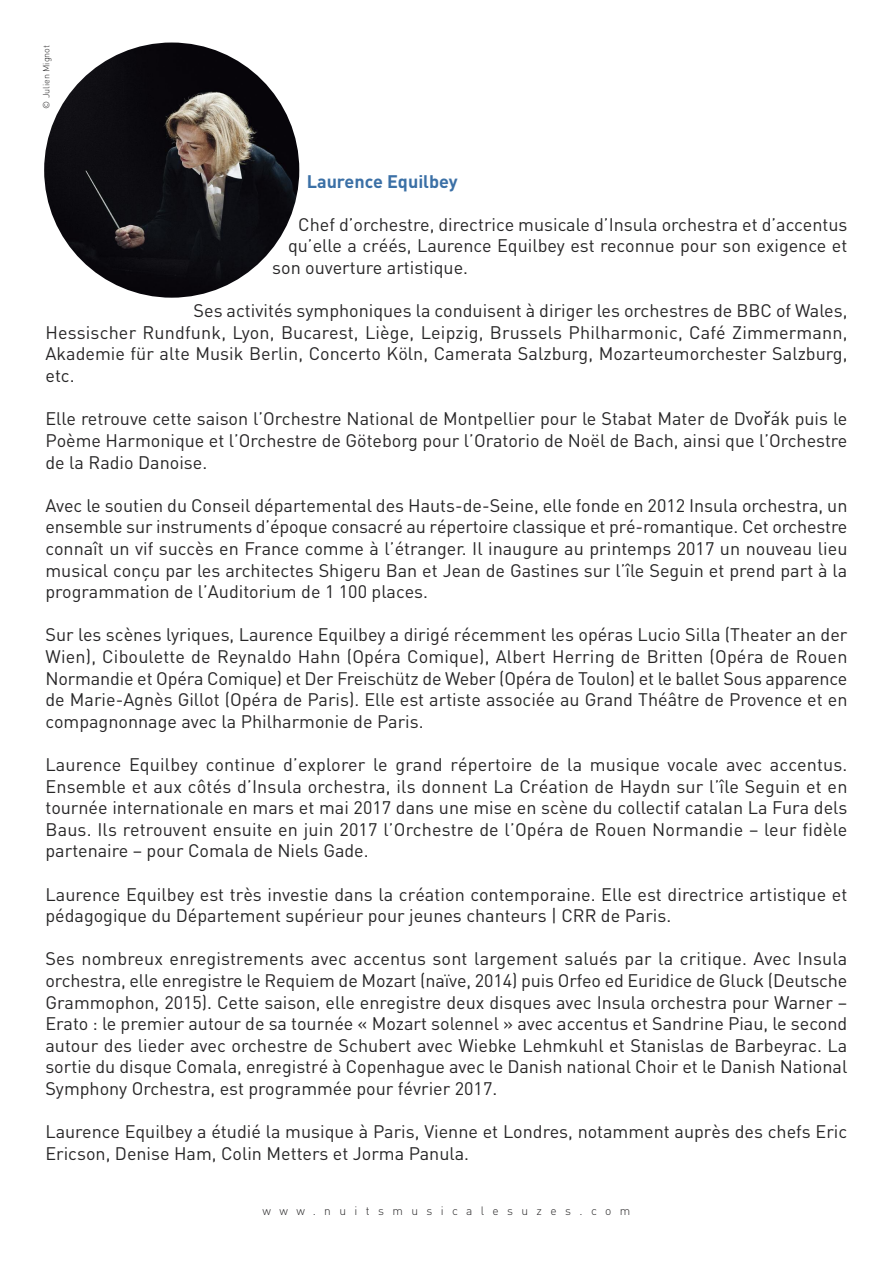
<style>
.page{position:relative;width:893px;height:1263px;background:#fff}
.page>*{position:absolute;margin:0;border:0;box-sizing:border-box;transform-origin:0 0}
.t1{font:18px/21.6px "DIN";color:#272627;text-align:justify}
.t2{font:700 18px "DIN";color:#3b70a6}
.t3{font:300 12px "DIN";letter-spacing:.7em;color:#272627}
.t4{font:300 9px "DIN";color:#272627}
.s1{font-family:"Lucida Grande"}
</style>
<div class="page">
<img style="left:44px;top:43px;width:255px;height:255px;border-radius:128px">
<p class="t4" style="left:41px;top:109px;width:65px;rotate:-90deg">© Julien Mignot</p>
<p class="t2" style="left:307px;top:171px;width:153px">Laurence Equilbey</p>
<p class="t1" style="left:298px;top:214px;width:551px">Chef d’orchestre, directrice musicale d’Insula orchestra et d’accentus</p>
<p class="t1" style="left:288px;top:235px;width:561px">qu’elle a créés, Laurence Equilbey est reconnue pour son exigence et</p>
<p class="t1" style="left:272px;top:257px;width:197px">son ouverture artistique.</p>
<p class="t1" style="left:46px;top:300px;width:803px;text-indent:148px">Ses activités symphoniques la conduisent à diriger les orchestres de BBC of Wales, Hessischer Rundfunk, Lyon, Bucarest, Liège, Leipzig, Brussels Philharmonic, Café Zimmermann, Akademie für alte Musik Berlin, Concerto Köln, Camerata Salzburg, Mozarteumorchester Salzburg, etc.</p>
<p class="t1" style="left:46px;top:408px;width:803px">Elle retrouve cette saison l’Orchestre National de Montpellier pour le Stabat Mater de Dvo<span class="s1">ř</span>ák puis le Poème Harmonique et l’Orchestre de Göteborg pour l’Oratorio de Noël de Bach, ainsi que l’Orchestre de la Radio Danoise.</p>
<p class="t1" style="left:46px;top:495px;width:803px">Avec le soutien du Conseil départemental des Hauts-de-Seine, elle fonde en 2012 Insula orchestra, un ensemble sur instruments d’époque consacré au répertoire classique et pré-romantique. Cet orchestre connaît un vif succès en France comme à l’étranger. Il inaugure au printemps 2017 un nouveau lieu musical conçu par les architectes Shigeru Ban et Jean de Gastines sur l’île Seguin et prend part à la programmation de l’Auditorium de 1 100 places.</p>
<p class="t1" style="left:46px;top:624px;width:803px">Sur les scènes lyriques, Laurence Equilbey a dirigé récemment les opéras Lucio Silla (Theater an der Wien), Ciboulette de Reynaldo Hahn (Opéra Comique), Albert Herring de Britten (Opéra de Rouen Normandie et Opéra Comique) et Der Freischütz de Weber (Opéra de Toulon) et le ballet Sous apparence de Marie-Agnès Gillot (Opéra de Paris). Elle est artiste associée au Grand Théâtre de Provence et en compagnonnage avec la Philharmonie de Paris.</p>
<p class="t1" style="left:46px;top:754px;width:803px">Laurence Equilbey continue d’explorer le grand répertoire de la musique vocale avec accentus.<br>Ensemble et aux côtés d’Insula orchestra, ils donnent La Création de Haydn sur l’île Seguin et en tournée internationale en mars et mai 2017 dans une mise en scène du collectif catalan La Fura dels Baus. Ils retrouvent ensuite en juin 2017 l’Orchestre de l’Opéra de Rouen Normandie – leur fidèle partenaire – pour Comala de Niels Gade.</p>
<p class="t1" style="left:45px;top:883px;width:803px">Laurence Equilbey est très investie dans la création contemporaine. Elle est directrice artistique et pédagogique du Département supérieur pour jeunes chanteurs | CRR de Paris.</p>
<p class="t1" style="left:45px;top:948px;width:803px">Ses nombreux enregistrements avec accentus sont largement salués par la critique. Avec Insula orchestra, elle enregistre le Requiem de Mozart (naïve, 2014) puis Orfeo ed Euridice de Gluck (Deutsche Grammophon, 2015). Cette saison, elle enregistre deux disques avec Insula orchestra pour Warner – Erato : le premier autour de sa tournée « Mozart solennel » avec accentus et Sandrine Piau, le second autour des lieder avec orchestre de Schubert avec Wiebke Lehmkuhl et Stanislas de Barbeyrac. La sortie du disque Comala, enregistré à Copenhague avec le Danish national Choir et le Danish National Symphony Orchestra, est programmée pour février 2017.</p>
<p class="t1" style="left:45px;top:1121px;width:803px">Laurence Equilbey a étudié la musique à Paris, Vienne et Londres, notamment auprès des chefs Eric<br>Ericson, Denise Ham, Colin Metters et Jorma Panula.</p>
<p class="t3" style="left:263px;top:1204px;width:369px">www.nuitsmusicalesuzes.com</p>
</div>
